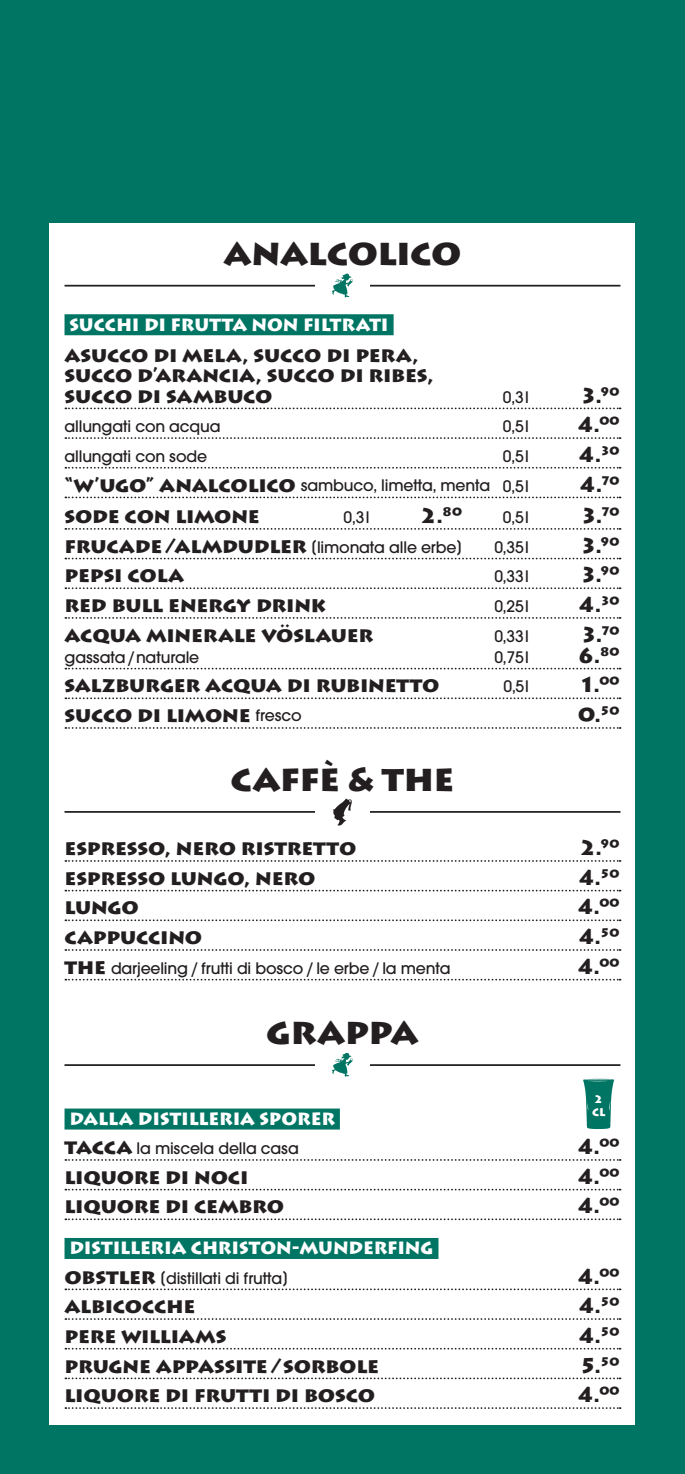
<style>
.page{position:relative;width:685px;height:1474px;background:#fff}
.page>*{position:absolute;margin:0;border:0;box-sizing:border-box;transform-origin:0 0}
.t1{font:900 36.75px "Lithos Pro";letter-spacing:-.02em;color:#231f20}
.t2{font:900 21px/20.1px "Lithos Pro";letter-spacing:-.015em;color:#231f20}
.t3{font:500 17.5px "Avant Garde Gothic Itc T";letter-spacing:-.01em;color:#231f20}
.t4{font:900 17.5px "Lithos Pro";letter-spacing:-.005em;color:#fff}
.t5{font:900 11.03px/13.1px "Lithos Pro";color:#fff}
.s1{font-family:"Lithos Pro";font-weight:900;font-size:21px}
.s2{font-family:"Avant Garde Gothic Itc T";font-weight:500;font-size:17.5px}
.s3{font-size:33.25px}
</style>
<div class="page">
<div style="left:0;top:0;width:685px;height:1473px;background:#007563"></div>
<div style="left:50px;top:223px;width:585px;height:1201px;background:#fff"></div>
<hr style="left:64px;top:285px;width:556px;height:1px;background:#231f20">
<div style="left:64px;top:314px;width:329px;height:21px;background:#007563"></div>
<svg style="left:65px;top:407px;width:555px;height:2px"></svg>
<svg style="left:65px;top:437px;width:555px;height:2px"></svg>
<svg style="left:65px;top:467px;width:555px;height:1px"></svg>
<svg style="left:65px;top:496px;width:555px;height:2px"></svg>
<svg style="left:65px;top:528px;width:555px;height:2px"></svg>
<svg style="left:65px;top:557px;width:555px;height:2px"></svg>
<svg style="left:65px;top:587px;width:555px;height:2px"></svg>
<svg style="left:65px;top:617px;width:555px;height:2px"></svg>
<svg style="left:65px;top:667px;width:555px;height:2px"></svg>
<svg style="left:65px;top:697px;width:555px;height:2px"></svg>
<svg style="left:65px;top:727px;width:555px;height:2px"></svg>
<hr style="left:64px;top:811px;width:556px;height:1px;background:#231f20">
<svg style="left:65px;top:860px;width:555px;height:1px"></svg>
<svg style="left:65px;top:889px;width:555px;height:2px"></svg>
<svg style="left:65px;top:919px;width:555px;height:2px"></svg>
<svg style="left:65px;top:949px;width:555px;height:1px"></svg>
<svg style="left:65px;top:978px;width:555px;height:2px"></svg>
<hr style="left:64px;top:1064px;width:556px;height:1px;background:#231f20">
<div style="left:64px;top:1108px;width:276px;height:21px;background:#007563"></div>
<svg style="left:65px;top:1159px;width:555px;height:1px"></svg>
<svg style="left:65px;top:1188px;width:555px;height:2px"></svg>
<svg style="left:65px;top:1218px;width:555px;height:2px"></svg>
<div style="left:64px;top:1237px;width:374px;height:21px;background:#007563"></div>
<svg style="left:65px;top:1288px;width:555px;height:2px"></svg>
<svg style="left:65px;top:1318px;width:555px;height:1px"></svg>
<svg style="left:65px;top:1347px;width:555px;height:2px"></svg>
<svg style="left:65px;top:1377px;width:555px;height:2px"></svg>
<svg style="left:65px;top:1407px;width:555px;height:1px"></svg>
<div style="left:315px;top:797px;width:55px;height:34px;background:#fff"></div>
<svg style="left:333px;top:798px;width:19px;height:27px"></svg>
<img style="left:583px;top:1078px;width:32px;height:51px">
<div style="left:315px;top:273px;width:55px;height:25px;background:#fff"></div>
<svg style="left:332px;top:273px;width:21px;height:24px"></svg>
<div style="left:315px;top:1052px;width:55px;height:25px;background:#fff"></div>
<svg style="left:332px;top:1053px;width:21px;height:23px"></svg>
<h1 class="t1" style="left:223px;top:229px;width:239px">analcolico</h1>
<p class="t4" style="left:69px;top:313px;width:320px">SUCCHI DI FRUTTA NON FILTRATI</p>
<p class="t2" style="left:64px;top:345px;width:370px">asucco di mela, succo di pera, succo d’arancia, succo di ribes, succo di sambuco</p>
<p class="t3" style="left:503px;top:386px;width:27px">0,3l</p>
<p class="t2" style="left:580px;top:385px;width:41px">3.<sup>90</sup></p>
<p class="t3" style="left:64px;top:416px;width:158px">allungati con acqua</p>
<p class="t3" style="left:503px;top:416px;width:27px">0,5l</p>
<p class="t2" style="left:577px;top:415px;width:44px">4.<sup>00</sup></p>
<p class="t3" style="left:64px;top:446px;width:144px">allungati con sode</p>
<p class="t3" style="left:503px;top:446px;width:27px">0,5l</p>
<p class="t2" style="left:578px;top:445px;width:43px">4.<sup>30</sup></p>
<p class="t3" style="left:64px;top:474px;width:465px"><span class="s1">“w’ugo” analcolico</span> sambuco, limetta, menta 0,5l</p>
<p class="t2" style="left:579px;top:475px;width:42px">4.<sup>70</sup></p>
<p class="t2" style="left:64px;top:506px;width:197px">sode con limone</p>
<p class="t3" style="left:343px;top:507px;width:27px">0,3l</p>
<p class="t2" style="left:420px;top:506px;width:43px">2.<sup>80</sup></p>
<p class="t3" style="left:503px;top:507px;width:27px">0,5l</p>
<p class="t2" style="left:580px;top:506px;width:41px">3.<sup>70</sup></p>
<p class="t3" style="left:64px;top:536px;width:399px"><span class="s1">frucade / almdudler</span> [limonata alle erbe]</p>
<p class="t3" style="left:494px;top:536px;width:36px">0,35l</p>
<p class="t2" style="left:580px;top:536px;width:41px">3.<sup>90</sup></p>
<p class="t2" style="left:64px;top:565px;width:121px">pepsi cola</p>
<p class="t3" style="left:494px;top:566px;width:36px">0,33l</p>
<p class="t2" style="left:580px;top:565px;width:41px">3.<sup>90</sup></p>
<p class="t2" style="left:64px;top:595px;width:263px">red bull energy drink</p>
<p class="t3" style="left:494px;top:596px;width:36px">0,25l</p>
<p class="t2" style="left:578px;top:595px;width:43px">4.<sup>30</sup></p>
<p class="t2" style="left:64px;top:625px;width:310px">acqua minerale vöslauer</p>
<p class="t3" style="left:494px;top:625px;width:36px">0,33l</p>
<p class="t2" style="left:580px;top:625px;width:41px">3.<sup>70</sup></p>
<p class="t3" style="left:64px;top:646px;width:136px">gassata / naturale</p>
<p class="t3" style="left:494px;top:646px;width:36px">0,75l</p>
<p class="t2" style="left:577px;top:646px;width:43px">6.<sup>80</sup></p>
<p class="t2" style="left:64px;top:675px;width:376px">salzburger acqua di rubinetto</p>
<p class="t3" style="left:503px;top:676px;width:27px">0,5l</p>
<p class="t2" style="left:578px;top:675px;width:43px">1.<sup>00</sup></p>
<p class="t2" style="left:64px;top:705px;width:239px">succo di limone <span class="s2">fresco</span></p>
<p class="t2" style="left:578px;top:705px;width:43px">0.<sup>50</sup></p>
<h1 class="t1" style="left:230px;top:755px;width:225px">caffè <span class="s3">&amp;</span> the</h1>
<p class="t2" style="left:64px;top:838px;width:293px">espresso, nero ristretto</p>
<p class="t2" style="left:579px;top:838px;width:42px">2.<sup>90</sup></p>
<p class="t2" style="left:64px;top:867px;width:252px">espresso lungo, nero</p>
<p class="t2" style="left:578px;top:867px;width:43px">4.<sup>50</sup></p>
<p class="t2" style="left:64px;top:897px;width:76px">lungo</p>
<p class="t2" style="left:577px;top:897px;width:44px">4.<sup>00</sup></p>
<p class="t2" style="left:64px;top:927px;width:139px">cappuccino</p>
<p class="t2" style="left:578px;top:927px;width:43px">4.<sup>50</sup></p>
<p class="t3" style="left:64px;top:957px;width:387px"><span class="s1">the</span> darjeeling / frutti di bosco / le erbe / la menta</p>
<p class="t2" style="left:577px;top:956px;width:44px">4.<sup>00</sup></p>
<h1 class="t1" style="left:266px;top:1008px;width:154px">grappa</h1>
<p class="t5" style="left:592px;top:1092px;width:15px">2<br>CL</p>
<p class="t4" style="left:69px;top:1107px;width:267px">DALLA DISTILLERIA SPORER</p>
<p class="t3" style="left:64px;top:1138px;width:236px"><span class="s1">tacca</span> la miscela della casa</p>
<p class="t2" style="left:577px;top:1137px;width:44px">4.<sup>00</sup></p>
<p class="t2" style="left:64px;top:1166px;width:185px">liquore di noci</p>
<p class="t2" style="left:577px;top:1166px;width:44px">4.<sup>00</sup></p>
<p class="t2" style="left:64px;top:1196px;width:221px">liquore di cembro</p>
<p class="t2" style="left:577px;top:1196px;width:44px">4.<sup>00</sup></p>
<p class="t4" style="left:69px;top:1237px;width:365px">DISTILLERIA CHRISTON-MUNDERFING</p>
<p class="t3" style="left:64px;top:1267px;width:225px"><span class="s1">obstler</span> [distillati di frutta]</p>
<p class="t2" style="left:577px;top:1266px;width:44px">4.<sup>00</sup></p>
<p class="t2" style="left:64px;top:1296px;width:132px">albicocche</p>
<p class="t2" style="left:578px;top:1296px;width:43px">4.<sup>50</sup></p>
<p class="t2" style="left:64px;top:1325px;width:164px">pere williams</p>
<p class="t2" style="left:578px;top:1325px;width:43px">4.<sup>50</sup></p>
<p class="t2" style="left:64px;top:1355px;width:316px">prugne appassite / sorbole</p>
<p class="t2" style="left:579px;top:1355px;width:41px">5.<sup>50</sup></p>
<p class="t2" style="left:64px;top:1385px;width:312px">liquore di frutti di bosco</p>
<p class="t2" style="left:577px;top:1385px;width:44px">4.<sup>00</sup></p>
</div>
